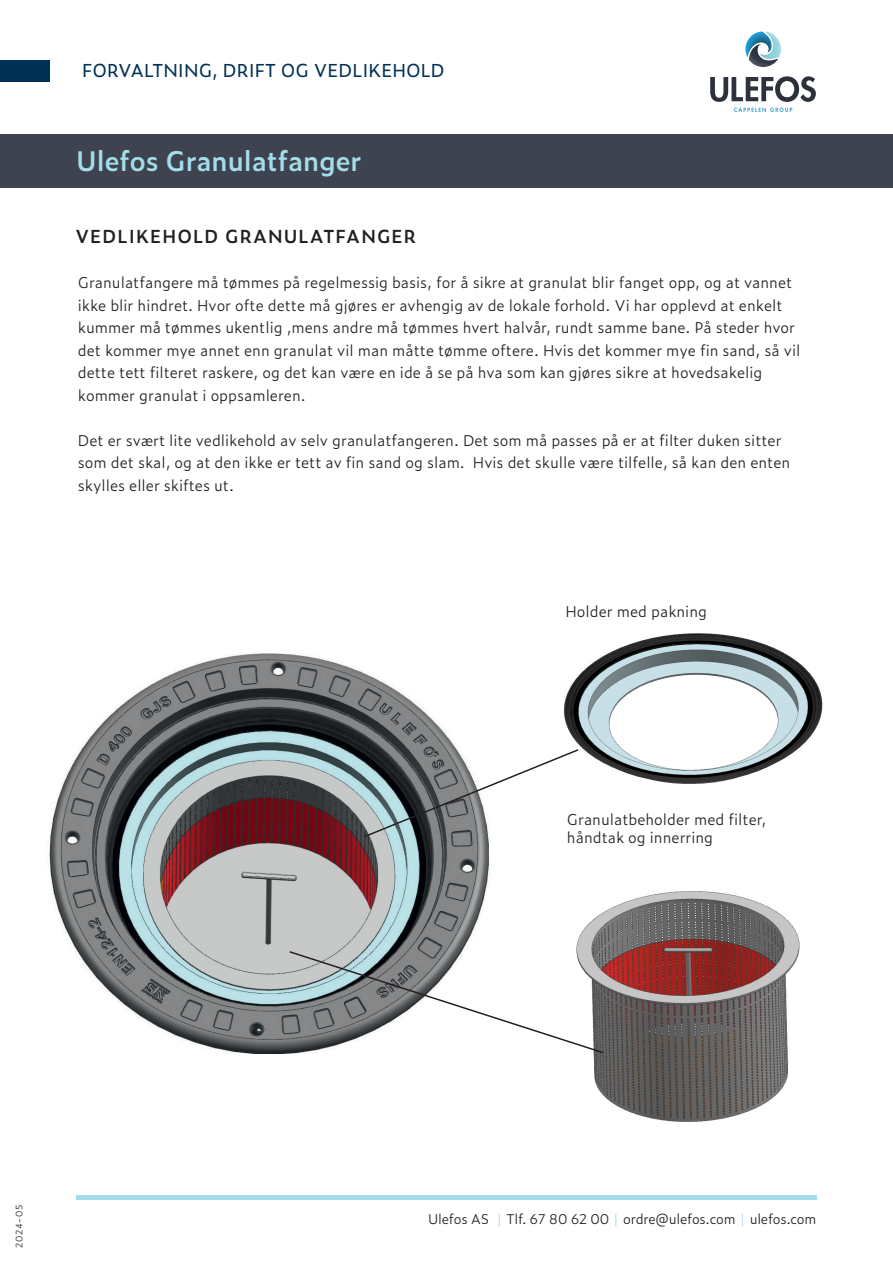
<style>
.page{position:relative;width:893px;height:1263px;background:#fff}
.page>*{position:absolute;margin:0;border:0;box-sizing:border-box;transform-origin:0 0}
.t1{font:600 27px "Zeitung Pro";color:#a4ddea}
.t2{font:18px "Zeitung Pro";color:#003154}
.t3{font:600 18px "Zeitung Pro";letter-spacing:.06em;color:#231f20}
.t4{font:300 15px/22.5px "Zeitung Pro";color:#231f20}
.t5{font:300 13.5px "Zeitung Pro";letter-spacing:-.02em;color:#231f20}
.t6{font:300 9px "Zeitung Pro";letter-spacing:.06em;color:#231f20}
.s1{color:#a4ddea}
</style>
<div class="page">
<hr style="left:76px;top:1195px;width:740px;height:4px;background:#a4ddea">
<svg style="left:734px;top:108px;width:58px;height:4px"></svg>
<svg style="left:745px;top:31px;width:36px;height:36px"></svg>
<svg style="left:710px;top:76px;width:106px;height:26px"></svg>
<img style="left:563px;top:633px;width:260px;height:151px">
<img style="left:576px;top:891px;width:224px;height:231px">
<img style="left:49px;top:653px;width:440px;height:400px">
<svg style="left:363px;top:748px;width:217px;height:90px"></svg>
<svg style="left:288px;top:950px;width:317px;height:104px"></svg>
<div style="left:0;top:61px;width:50px;height:21px;background:#003154"></div>
<div style="left:0;top:134px;width:893px;height:53px;background:#3e434f"></div>
<p class="t2" style="left:82px;top:56px;width:364px">FORVALTNING, DRIFT OG VEDLIKEHOLD</p>
<h1 class="t1" style="left:76px;top:140px;width:287px">Ulefos Granulatfanger</h1>
<p class="t3" style="left:75px;top:223px;width:342px">VEDLIKEHOLD GRANULATFANGER</p>
<p class="t4" style="left:78px;top:271px;width:724px">Granulatfangere må tømmes på regelmessig basis, for å sikre at granulat blir fanget opp, og at vannet ikke blir hindret. Hvor ofte dette må gjøres er avhengig av de lokale forhold. Vi har opplevd at enkelt kummer må tømmes ukentlig ,mens andre må tømmes hvert halvår, rundt samme bane. På steder hvor det kommer mye annet enn granulat vil man måtte tømme oftere. Hvis det kommer mye fin sand, så vil dette tett filteret raskere, og det kan være en ide å se på hva som kan gjøres sikre at hovedsakelig kommer granulat i oppsamleren.</p>
<p class="t4" style="left:78px;top:428px;width:714px">Det er svært lite vedlikehold av selv granulatfangeren. Det som må passes på er at filter duken sitter som det skal, og at den ikke er tett av fin sand og slam. Hvis det skulle være tilfelle, så kan den enten skylles eller skiftes ut.</p>
<p class="t4" style="left:566px;top:600px;width:143px">Holder med pakning</p>
<p class="t4" style="left:567px;top:810px;width:201px;line-height:18px">Granulatbeholder med filter, håndtak og innerring</p>
<p class="t6" style="left:13px;top:1248px;width:44px;rotate:-90deg">2024-05</p>
<p class="t5" style="left:428px;top:1209px;width:390px">Ulefos AS <span class="s1">|</span> Tlf. 67 80 62 00 <span class="s1">|</span> ordre@ulefos.com <span class="s1">|</span> ulefos.com</p>
</div>
